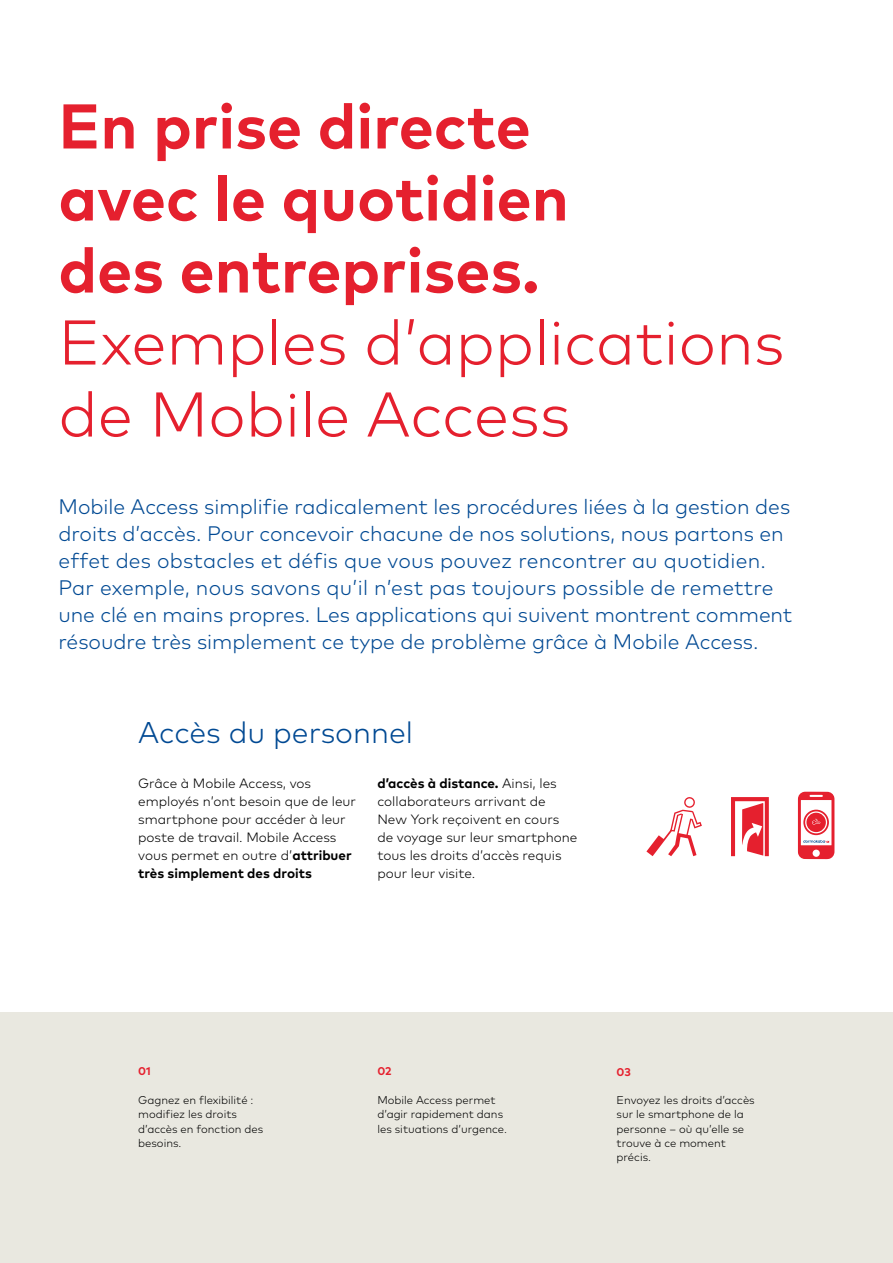
<style>
.page{position:relative;width:893px;height:1263px;background:#fff}
.page>*{position:absolute;margin:0;border:0;box-sizing:border-box;transform-origin:0 0}
.t1{font:700 63px/72px "Mark Pro";color:#e5202e}
.t2{font:300 63px/72px "Mark Pro";color:#e5202e}
.t3{font:300 30px "Mark Pro";color:#004993}
.t4{font:300 21px/27px "Mark Pro";color:#004993}
.t5{font:300 13.5px/18px "Mark Pro";color:#000}
.t6{font:300 11.25px/14.2px "Mark Pro";color:#000}
.t7{font:700 11.25px "Mark Pro";color:#e5202e}
.s1{font-weight:700}
</style>
<div class="page">
<div style="left:0;top:1012px;width:893px;height:251px;background:#e9e8e0"></div>
<svg style="left:731px;top:797px;width:38px;height:59px"></svg>
<svg style="left:798px;top:792px;width:36px;height:67px"></svg>
<svg style="left:646px;top:797px;width:56px;height:59px"></svg>
<h1 class="t1" style="left:58px;top:85px;width:512px">En prise directe avec le quotidien des entreprises.</h1>
<h1 class="t2" style="left:58px;top:301px;width:728px">Exemples d’applications de Mobile Access</h1>
<p class="t4" style="left:58px;top:491px;width:735px">Mobile Access simplifie radicalement les procédures liées à la gestion des droits d’accès. Pour concevoir chacune de nos solutions, nous partons en effet des obstacles et défis que vous pouvez rencontrer au quotidien.<br>Par exemple, nous savons qu’il n’est pas toujours possible de remettre une clé en mains propres. Les applications qui suivent montrent comment résoudre très simplement ce type de problème grâce à Mobile Access.</p>
<h2 class="t3" style="left:138px;top:709px;width:276px">Accès du personnel</h2>
<p class="t5" style="left:138px;top:773px;width:219px">Grâce à Mobile Access, vos employés n’ont besoin que de leur smartphone pour accéder à leur poste de travail. Mobile Access vous permet en outre d’<span class="s1">attribuer très simplement des droits</span></p>
<p class="t5" style="left:377px;top:773px;width:202px"><span class="s1">d’accès à distance.</span> Ainsi, les collaborateurs arrivant de<br>New York reçoivent en cours de voyage sur leur smartphone tous les droits d’accès requis pour leur visite.</p>
<p class="t7" style="left:138px;top:1063px;width:14px">01</p>
<p class="t6" style="left:138px;top:1092px;width:127px">Gagnez en flexibilité : modifiez les droits d’accès en fonction des besoins.</p>
<p class="t7" style="left:377px;top:1063px;width:16px">02</p>
<p class="t6" style="left:377px;top:1092px;width:131px">Mobile Access permet d’agir rapidement dans les situations d’urgence.</p>
<p class="t7" style="left:617px;top:1063px;width:16px">03</p>
<p class="t6" style="left:617px;top:1092px;width:140px">Envoyez les droits d’accès sur le smartphone de la personne – où qu’elle se trouve à ce moment précis.</p>
</div>
